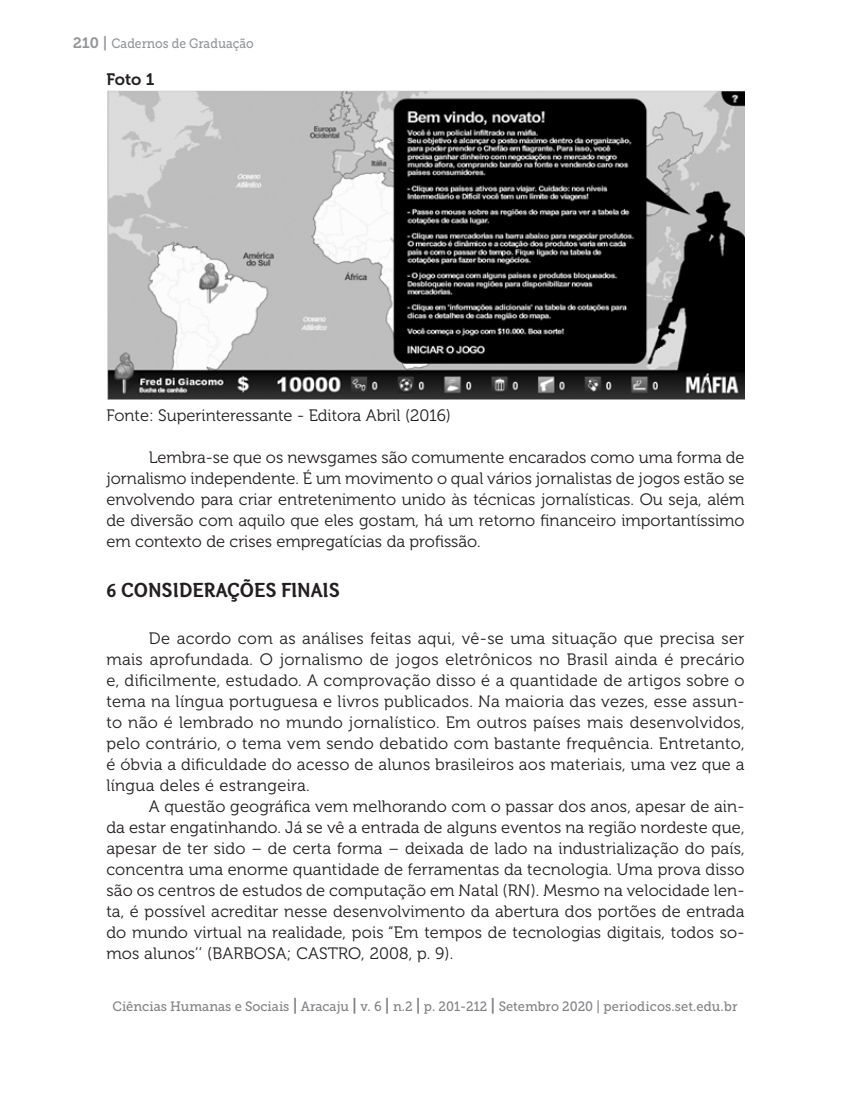
<style>
.page{position:relative;width:851px;height:1106px;background:#fff}
.page>*{position:absolute;margin:0;border:0;box-sizing:border-box;transform-origin:0 0}
.Título_1{font:21px "Otari Bold Limited";color:#231f20}
.Texto{font:16.5px/21px "Museo 300";color:#231f20;text-align:justify}
.Texto-2{font:16.5px "Museo 700";color:#231f20}
.t1{font:13.5px "Museo Slab 500";color:#808285;scale:.95 1}
.t2{font:13.5px "Museo Slab 500";color:#939598;scale:.9 1}
.s1{font-family:"Museo 700";font-size:15px}
.s2{font-family:"Museo 700";font-size:16.5px}
</style>
<div class="page">
<img style="left:107px;top:90px;width:637px;height:310px">
<p class="t2" style="left:73px;top:36px;width:202px"><span class="s1">210 |</span> Cadernos de Graduação</p>
<p class="Texto-2" style="left:106px;top:70px;width:50px">Foto 1</p>
<p class="Texto" style="left:106px;top:405px;width:346px">Fonte: Superinteressante - Editora Abril (2016)</p>
<p class="Texto" style="left:106px;top:447px;width:639px;text-indent:43px">Lembra-se que os newsgames são comumente encarados como uma forma de jornalismo independente. É um movimento o qual vários jornalistas de jogos estão se envolvendo para criar entretenimento unido às técnicas jornalísticas. Ou seja, além de diversão com aquilo que eles gostam, há um retorno financeiro importantíssimo em contexto de crises empregatícias da profissão.</p>
<p class="Título_1" style="left:106px;top:577px;width:235px">6 CONSIDERAÇÕES FINAIS</p>
<p class="Texto" style="left:106px;top:627px;width:639px;text-indent:43px">De acordo com as análises feitas aqui, vê-se uma situação que precisa ser mais aprofundada. O jornalismo de jogos eletrônicos no Brasil ainda é precário e, dificilmente, estudado. A comprovação disso é a quantidade de artigos sobre o tema na língua portuguesa e livros publicados. Na maioria das vezes, esse assun&shy;to não é lembrado no mundo jornalístico. Em outros países mais desenvolvidos, pelo contrário, o tema vem sendo debatido com bastante frequência. Entretanto, é óbvia a dificuldade do acesso de alunos brasileiros aos materiais, uma vez que a língua deles é estrangeira.</p>
<p class="Texto" style="left:106px;top:795px;width:639px;text-indent:43px">A questão geográfica vem melhorando com o passar dos anos, apesar de ain&shy;da estar engatinhando. Já se vê a entrada de alguns eventos na região nordeste que, apesar de ter sido – de certa forma – deixada de lado na industrialização do país, concentra uma enorme quantidade de ferramentas da tecnologia. Uma prova disso são os centros de estudos de computação em Natal (RN). Mesmo na velocidade len&shy;ta, é possível acreditar nesse desenvolvimento da abertura dos portões de entrada do mundo virtual na realidade, pois “Em tempos de tecnologias digitais, todos so&shy;mos alunos’’ (BARBOSA; CASTRO, 2008, p. 9).</p>
<p class="t1" style="left:112px;top:999px;width:659px">Ciências Humanas e Sociais <span class="s2">|</span> Aracaju <span class="s2">|</span> v. 6 <span class="s2">|</span> n.2 <span class="s2">|</span> p. 201-212 <span class="s2">|</span> Setembro 2020 | periodicos.set.edu.br</p>
</div>
